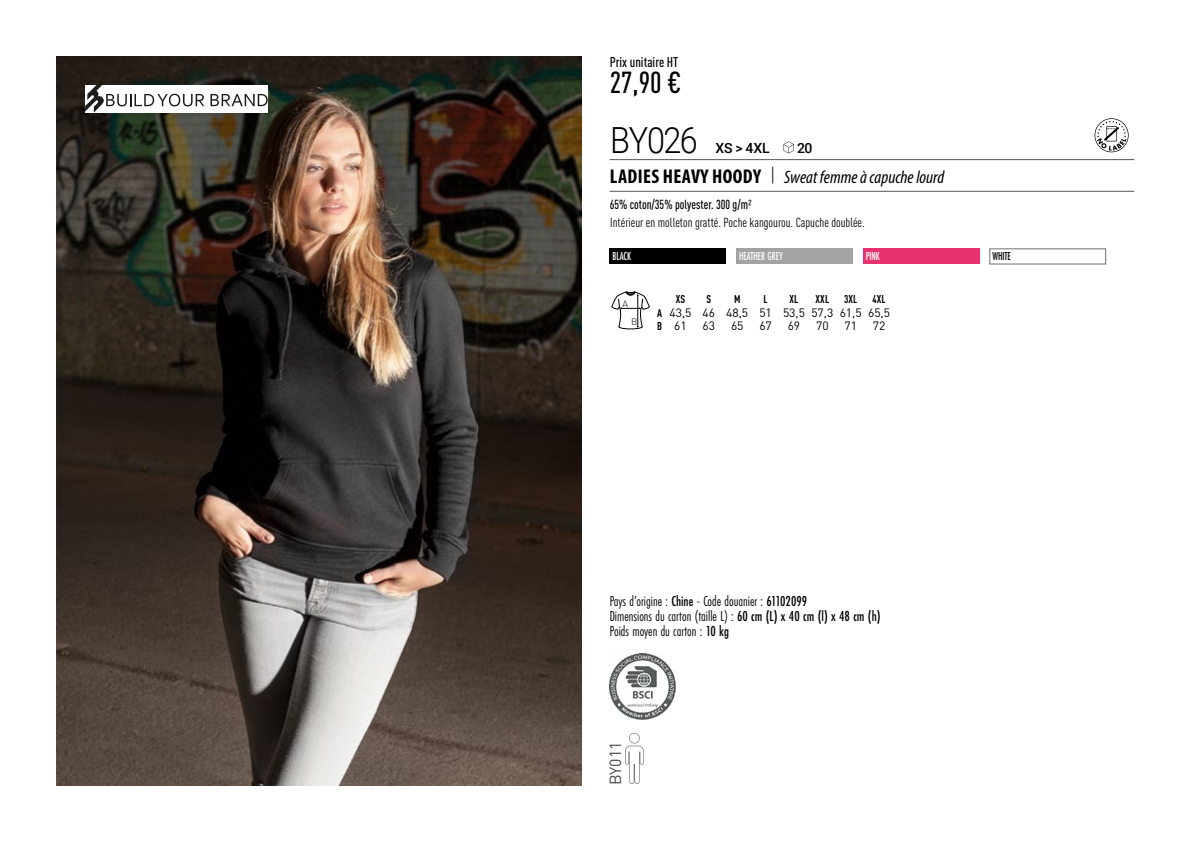
<style>
.page{position:relative;width:1191px;height:842px;background:#fff}
.page>*{position:absolute;margin:0;border:0;box-sizing:border-box;transform-origin:0 0}
.t1{font:300 36px "Roboto";letter-spacing:-.045em;color:#000;scale:.9 1}
.t2{font:500 condensed 30px "DIN Pro";color:#000}
.t3{font:italic 18px "Myriad Variable Concept";color:#000}
.t4{font:16px "DIN Pro";color:#4b4950}
.t5{font:15px "Futura PT Cond";color:#000;scale:.95 1}
.t6{font:500 condensed 14px "DIN Pro";color:#000}
.t7{font:500 14px "Roboto";letter-spacing:-.005em;color:#000}
.t8{font:condensed 13px "DIN Pro";color:#000}
.grammage_2020{font:500 condensed 13px "DIN Pro";color:#000;scale:.95 1}
._88_tailles_tab_maigre_2016{font:12px/13.6px "DIN Pro";color:#000}
.Coloris_nuancier_blanc{font:500 12px "Futura PT Cond";letter-spacing:-.01em;color:#fff;scale:.9 1}
.Coloris_nuancier{font:500 12px "Futura PT Cond";letter-spacing:-.01em;color:#000;scale:.9 1}
._88_tailles_tab_maigre_2016-2{font:700 condensed 11.2px "DIN Pro";letter-spacing:.02em;color:#000;scale:.95 1}
.t9{font:300 9.2px "DIN";color:#000}
.s1{font-family:"Myriad Pro";font-weight:700;font-style:normal;font-stretch:condensed;font-size:20px}
.s2{font-family:"Roboto Condensed";font-weight:300;font-style:normal;font-size:20px}
.s3{font-weight:700;font-stretch:condensed;font-size:11.2px}
.s4{font-weight:500}
</style>
<div class="page">
<img style="left:57px;top:57px;width:524px;height:728px">
<div style="left:85px;top:85px;width:183px;height:28px;background:#fff"></div>
<svg style="left:210px;top:94px;width:58px;height:12px"></svg>
<svg style="left:85px;top:85px;width:119px;height:28px"></svg>
<svg style="left:1094px;top:118px;width:34px;height:34px"></svg>
<div style="left:609px;top:249px;width:117px;height:15px;background:#000"></div>
<div style="left:736px;top:249px;width:116px;height:15px;background:#a3a2a4"></div>
<div style="left:863px;top:249px;width:116px;height:15px;background:#e8326e"></div>
<svg style="left:625px;top:733px;width:18px;height:51px"></svg>
<svg style="left:611px;top:291px;width:38px;height:38px"></svg>
<img style="left:609px;top:654px;width:67px;height:66px">
<hr style="left:609px;top:159px;width:525px;height:1px;background:#575756">
<hr style="left:609px;top:191px;width:525px;height:1px;background:#575756">
<svg style="left:783px;top:141px;width:11px;height:13px"></svg>
<p class="t6" style="left:609px;top:51px;width:70px">Prix unitaire HT</p>
<p class="t2" style="left:609px;top:60px;width:73px">27,90 €</p>
<p class="t1" style="left:610px;top:115px;width:99px">BY026</p>
<p class="t7" style="left:715px;top:138px;width:56px">XS &gt; 4XL</p>
<p class="t7" style="left:797px;top:138px;width:17px">20</p>
<p class="t3" style="left:610px;top:166px;width:336px"><span class="s1">LADIES HEAVY HOODY</span> <span class="s2">|</span> Sweat femme à capuche lourd</p>
<p class="grammage_2020" style="left:609px;top:194px;width:151px">65% coton/35% polyester. 300 g/m2</p>
<p class="t8" style="left:610px;top:213px;width:256px">Intérieur en molleton gratté. Poche kangourou. Capuche doublée.</p>
<p class="Coloris_nuancier_blanc" style="left:612px;top:249px;width:22px">BLACK</p>
<p class="Coloris_nuancier_blanc" style="left:739px;top:249px;width:50px">HEATHER GREY</p>
<p class="Coloris_nuancier_blanc" style="left:866px;top:249px;width:17px">PINK</p>
<p class="Coloris_nuancier" style="left:992px;top:249px;width:22px">WHITE</p>
<p class="t9" style="left:622px;top:298px;width:7px">A</p>
<p class="t9" style="left:631px;top:316px;width:8px">B</p>
<p class="_88_tailles_tab_maigre_2016-2" style="left:676px;top:291px;width:12px">XS</p>
<p class="_88_tailles_tab_maigre_2016-2" style="left:706px;top:291px;width:6px">S</p>
<p class="_88_tailles_tab_maigre_2016-2" style="left:734px;top:291px;width:8px">M</p>
<p class="_88_tailles_tab_maigre_2016-2" style="left:763px;top:291px;width:6px">L</p>
<p class="_88_tailles_tab_maigre_2016-2" style="left:789px;top:291px;width:11px">XL</p>
<p class="_88_tailles_tab_maigre_2016-2" style="left:815px;top:291px;width:16px">XXL</p>
<p class="_88_tailles_tab_maigre_2016-2" style="left:844px;top:291px;width:15px">3XL</p>
<p class="_88_tailles_tab_maigre_2016-2" style="left:872px;top:291px;width:15px">4XL</p>
<p class="_88_tailles_tab_maigre_2016" style="left:657px;top:304px;width:234px"><span class="s3">A</span> 43,5 46 48,5 51 53,5 57,3 61,5 65,5<br><span class="s3">B</span> 61</p>
<p class="_88_tailles_tab_maigre_2016" style="left:702px;top:318px;width:14px">63</p>
<p class="_88_tailles_tab_maigre_2016" style="left:731px;top:318px;width:14px">65</p>
<p class="_88_tailles_tab_maigre_2016" style="left:759px;top:318px;width:14px">67</p>
<p class="_88_tailles_tab_maigre_2016" style="left:787px;top:318px;width:14px">69</p>
<p class="_88_tailles_tab_maigre_2016" style="left:816px;top:318px;width:14px">70</p>
<p class="_88_tailles_tab_maigre_2016" style="left:844px;top:318px;width:14px">71</p>
<p class="_88_tailles_tab_maigre_2016" style="left:872px;top:318px;width:14px">72</p>
<p class="t5" style="left:609px;top:592px;width:209px">Pays d’origine : <span class="s4">Chine</span> - Code douanier : <span class="s4">61102099</span></p>
<p class="t5" style="left:609px;top:607px;width:287px">Dimensions du carton (taille L) : <span class="s4">60 cm (L) x 40 cm (l) x 48 cm (h)</span></p>
<p class="t5" style="left:609px;top:622px;width:127px">Poids moyen du carton : <span class="s4">10 kg</span></p>
<p class="t4" style="left:602px;top:785px;width:45px;rotate:-90deg">BY011</p>
</div>
